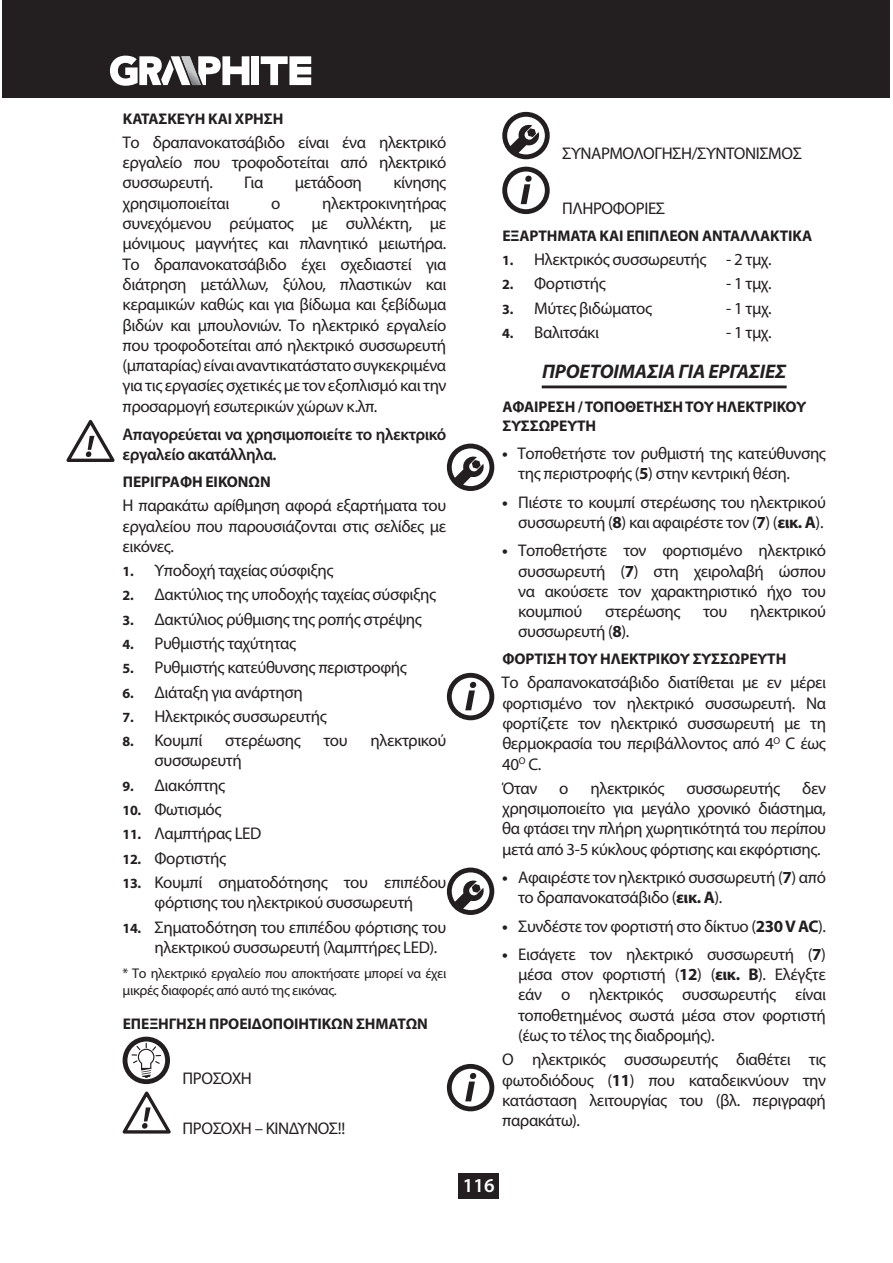
<style>
.page{position:relative;width:893px;height:1263px;background:#fff}
.page>*{position:absolute;margin:0;border:0;box-sizing:border-box;transform-origin:0 0}
.t1{font:italic 700 19.8px "Myriad Pro";letter-spacing:-.005em;color:#231f20}
.t2{font:600 19.8px "Myriad Pro";color:#fff}
.t3{font:16.95px/20.2px "Myriad Pro";letter-spacing:-.025em;color:#231f20;text-align:justify}
.t4{font:600 16.95px/20.2px "Myriad Pro";letter-spacing:-.025em;color:#231f20}
.t5{font:700 15.45px/18.6px "Myriad Pro";letter-spacing:-.005em;color:#231f20}
.t6{font:14.1px/17px "Myriad Pro";letter-spacing:-.025em;color:#231f20}
.s1{font-weight:700;font-size:14.1px}
.s2{font-weight:700}
</style>
<div class="page">
<div style="left:459px;top:1173px;width:40px;height:26px;background:#231f20"></div>
<div style="left:3px;top:0;width:887px;height:98px;background:#231f20"></div>
<svg style="left:110px;top:55px;width:202px;height:31px"></svg>
<div style="left:123px;top:1037px;width:47px;height:47px;border:5px solid #231f20;border-radius:50%"></div>
<svg style="left:131px;top:1042px;width:31px;height:36px"></svg>
<svg style="left:123px;top:1091px;width:48px;height:43px"></svg>
<svg style="left:66px;top:420px;width:49px;height:42px"></svg>
<hr style="left:542px;top:386px;width:244px;height:2px;background:#231f20">
<div style="left:502px;top:112px;width:48px;height:47px;border:5px solid #231f20;border-radius:50%"></div>
<svg style="left:510px;top:124px;width:30px;height:30px"></svg>
<svg style="left:521px;top:176px;width:11px;height:28px"></svg>
<div style="left:502px;top:167px;width:48px;height:47px;border:5px solid #231f20;border-radius:50%"></div>
<div style="left:447px;top:444px;width:47px;height:47px;border:5px solid #231f20;border-radius:50%"></div>
<svg style="left:454px;top:456px;width:30px;height:30px"></svg>
<svg style="left:465px;top:682px;width:11px;height:28px"></svg>
<div style="left:447px;top:673px;width:47px;height:47px;border:5px solid #231f20;border-radius:50%"></div>
<div style="left:447px;top:868px;width:47px;height:47px;border:5px solid #231f20;border-radius:50%"></div>
<svg style="left:454px;top:880px;width:30px;height:30px"></svg>
<svg style="left:465px;top:1073px;width:11px;height:28px"></svg>
<div style="left:447px;top:1064px;width:47px;height:47px;border:5px solid #231f20;border-radius:50%"></div>
<p class="t5" style="left:123px;top:110px;width:162px">ΚΑΤΑΣΚΕΥΗ ΚΑΙ ΧΡΗΣΗ</p>
<p class="t3" style="left:123px;top:133px;width:325px">Το δραπανοκατσάβιδο είναι ένα ηλεκτρικό εργαλείο που τροφοδοτείται από ηλεκτρικό συσσωρευτή.</p>
<p class="t3" style="left:244px;top:174px;width:21px">Για</p>
<p class="t3" style="left:295px;top:174px;width:69px">μετάδοση</p>
<p class="t3" style="left:393px;top:174px;width:55px">κίνησης</p>
<p class="t3" style="left:123px;top:194px;width:325px;text-indent:200px">ηλεκτροκινητήρας συνεχόμενου ρεύματος με συλλέκτη, με μόνιμους μαγνήτες και πλανητικό μειωτήρα.<br>Το δραπανοκατσάβιδο έχει σχεδιαστεί για διάτρηση μετάλλων, ξύλου, πλαστικών και κεραμικών καθώς και για βίδωμα και ξεβίδωμα βιδών και μπουλονιών. Το ηλεκτρικό εργαλείο που τροφοδοτείται από ηλεκτρικό συσσωρευτή (μπαταρίας) είναιαναντικατάστατοσυγκεκριμένα για τις εργασίες σχετικές με τον εξοπλισμό και την προσαρμογή εσωτερικών χώρων κ.λπ.</p>
<p class="t4" style="left:123px;top:425px;width:325px">Απαγορεύεται να χρησιμοποιείτε το ηλεκτρικό εργαλείο ακατάλληλα.</p>
<p class="t5" style="left:123px;top:473px;width:149px">ΠΕΡΙΓΡΑΦΗ ΕΙΚΟΝΩΝ</p>
<p class="t3" style="left:123px;top:496px;width:325px">Η παρακάτω αρίθμηση αφορά εξαρτήματα του εργαλείου που παρουσιάζονται στις σελίδες με εικόνες.</p>
<p class="t3" style="left:123px;top:561px;width:212px"><span class="s1">1.</span> Υποδοχή ταχείας σύσφιξης</p>
<p class="t3" style="left:123px;top:586px;width:315px"><span class="s1">2.</span> Δακτύλιος της υποδοχής ταχείας σύσφιξης</p>
<p class="t3" style="left:123px;top:610px;width:301px"><span class="s1">3.</span> Δακτύλιος ρύθμισης της ροπής στρέψης</p>
<p class="t3" style="left:123px;top:634px;width:175px"><span class="s1">4.</span> Ρυθμιστής ταχύτητας</p>
<p class="t3" style="left:123px;top:659px;width:286px"><span class="s1">5.</span> Ρυθμιστής κατεύθυνσης περιστροφής</p>
<p class="t3" style="left:123px;top:683px;width:182px"><span class="s1">6.</span> Διάταξη για ανάρτηση</p>
<p class="t3" style="left:123px;top:707px;width:206px"><span class="s1">7.</span> Ηλεκτρικός συσσωρευτής</p>
<p class="t3" style="left:123px;top:731px;width:81px"><span class="s1">8.</span> Κουμπί</p>
<p class="t3" style="left:225px;top:731px;width:77px">στερέωσης</p>
<p class="t3" style="left:324px;top:731px;width:26px">του</p>
<p class="t3" style="left:371px;top:731px;width:77px">ηλεκτρικού</p>
<p class="t3" style="left:155px;top:752px;width:89px">συσσωρευτή</p>
<p class="t3" style="left:123px;top:776px;width:104px"><span class="s1">9.</span> Διακόπτης</p>
<p class="t3" style="left:123px;top:800px;width:100px"><span class="s1">10.</span> Φωτισμός</p>
<p class="t3" style="left:123px;top:825px;width:140px"><span class="s1">11.</span> Λαμπτήρας LED</p>
<p class="t3" style="left:123px;top:849px;width:105px"><span class="s1">12.</span> Φορτιστής</p>
<p class="t3" style="left:123px;top:873px;width:325px;text-align:center"><span class="s1">13.</span> Κουμπί σηματοδότησης του επιπέδου φόρτισης του ηλεκτρικού συσσωρευτή</p>
<p class="t3" style="left:155px;top:918px;width:293px;text-indent:-32px"><span class="s1">14.</span> Σηματοδότηση του επιπέδου φόρτισης του ηλεκτρικού συσσωρευτή (λαμπτήρες LED).</p>
<p class="t6" style="left:123px;top:965px;width:325px">* Το ηλεκτρικό εργαλείο που αποκτήσατε μπορεί να έχει μικρές διαφορές από αυτό της εικόνας.</p>
<p class="t5" style="left:123px;top:1016px;width:307px">ΕΠΕΞΗΓΗΣΗ ΠΡΟΕΙΔΟΠΟΙΗΤΙΚΩΝ ΣΗΜΑΤΩΝ</p>
<p class="t3" style="left:123px;top:194px;width:108px">χρησιμοποιείται</p>
<p class="t3" style="left:271px;top:194px;width:11px">ο</p>
<p class="t3" style="left:183px;top:1069px;width:71px">ΠΡΟΣΟΧΗ</p>
<p class="t3" style="left:183px;top:1119px;width:164px">ΠΡΟΣΟΧΗ – ΚΙΝΔΥΝΟΣ!!</p>
<p class="t3" style="left:562px;top:145px;width:241px">ΣΥΝΑΡΜΟΛΟΓΗΣΗ/ΣΥΝΤΟΝΙΣΜΟΣ</p>
<p class="t3" style="left:562px;top:199px;width:104px">ΠΛΗΡΟΦΟΡΙΕΣ</p>
<p class="t5" style="left:502px;top:227px;width:311px">ΕΞΑΡΤΗΜΑΤΑ ΚΑΙ ΕΠΙΠΛΕΟΝ ΑΝΤΑΛΛΑΚΤΙΚΑ</p>
<p class="t3" style="left:502px;top:250px;width:271px"><span class="s1">1.</span> Ηλεκτρικός συσσωρευτής - 2 τμχ.</p>
<p class="t3" style="left:502px;top:275px;width:105px"><span class="s1">2.</span> Φορτιστής</p>
<p class="t3" style="left:726px;top:275px;width:47px">- 1 τμχ.</p>
<p class="t3" style="left:502px;top:299px;width:151px"><span class="s1">3.</span> Μύτες βιδώματος</p>
<p class="t3" style="left:726px;top:299px;width:47px">- 1 τμχ.</p>
<p class="t3" style="left:502px;top:323px;width:98px"><span class="s1">4.</span> Βαλιτσάκι</p>
<p class="t3" style="left:726px;top:323px;width:47px">- 1 τμχ.</p>
<p class="t1" style="left:542px;top:364px;width:246px">ΠΡΟΕΤΟΙΜΑΣΙΑ ΓΙΑ ΕΡΓΑΣΙΕΣ</p>
<p class="t5" style="left:502px;top:399px;width:305px">ΑΦΑΙΡΕΣΗ / ΤΟΠΟΘΕΤΗΣΗ ΤΟΥ ΗΛΕΚΤΡΙΚΟΥ<br>ΣΥΣΣΩΡΕΥΤΗ</p>
<p class="t3" style="left:518px;top:444px;width:309px;text-indent:-16px"><span class="s2">•</span> Τοποθετήστε τον ρυθμιστή της κατεύθυνσης της περιστροφής (<span class="s2">5</span>) στην κεντρική θέση.</p>
<p class="t3" style="left:502px;top:493px;width:325px;text-align:right"><span class="s2">•</span> Πιέστε το κουμπί στερέωσης του ηλεκτρικού συσσωρευτή (<span class="s2">8</span>) και αφαιρέστε τον (<span class="s2">7</span>) (<span class="s2">εικ. A</span>).</p>
<p class="t3" style="left:518px;top:541px;width:309px;text-indent:-16px"><span class="s2">•</span> Τοποθετήστε τον φορτισμένο ηλεκτρικό συσσωρευτή (<span class="s2">7</span>) στη χειρολαβή ώσπου να ακούσετε τον χαρακτηριστικό ήχο του κουμπιού</p>
<p class="t3" style="left:605px;top:602px;width:77px">στερέωσης</p>
<p class="t3" style="left:703px;top:602px;width:26px">του</p>
<p class="t3" style="left:750px;top:602px;width:77px">ηλεκτρικού</p>
<p class="t3" style="left:518px;top:623px;width:113px">συσσωρευτή (<span class="s2">8</span>).</p>
<p class="t5" style="left:502px;top:651px;width:285px">ΦΟΡΤΙΣΗ ΤΟΥ ΗΛΕΚΤΡΙΚΟΥ ΣΥΣΣΩΡΕΥΤΗ</p>
<p class="t3" style="left:502px;top:674px;width:326px">Το δραπανοκατσάβιδο διατίθεται με εν μέρει φορτισμένο τον ηλεκτρικό συσσωρευτή. Να φορτίζετε τον ηλεκτρικό συσσωρευτή με τη θερμοκρασία του περιβάλλοντος από 4<sup>O</sup> C έως 40<sup>O</sup> C.</p>
<p class="t3" style="left:502px;top:779px;width:37px">Όταν</p>
<p class="t3" style="left:559px;top:779px;width:11px">ο</p>
<p class="t3" style="left:590px;top:779px;width:75px">ηλεκτρικός</p>
<p class="t3" style="left:686px;top:779px;width:95px">συσσωρευτής</p>
<p class="t3" style="left:502px;top:779px;width:325px;text-indent:300px">δεν χρησιμοποιείτο για μεγάλο χρονικό διάστημα, θα φτάσει την πλήρη χωρητικότητά του περίπου μετά από 3-5 κύκλους φόρτισης και εκφόρτισης.</p>
<p class="t3" style="left:518px;top:868px;width:309px;text-indent:-16px"><span class="s2">•</span> Αφαιρέστε τον ηλεκτρικό συσσωρευτή (<span class="s2">7</span>) από το δραπανοκατσάβιδο (<span class="s2">εικ. A</span>).</p>
<p class="t3" style="left:502px;top:917px;width:325px"><span class="s2">•</span> Συνδέστε τον φορτιστή στο δίκτυο (<span class="s2">230 V AC</span>).</p>
<p class="t3" style="left:518px;top:945px;width:309px;text-indent:-16px"><span class="s2">•</span> Εισάγετε τον ηλεκτρικό συσσωρευτή (<span class="s2">7</span>) μέσα στον φορτιστή (<span class="s2">12</span>) (<span class="s2">εικ. B</span>). Ελέγξτε εάν ο ηλεκτρικός συσσωρευτής είναι τοποθετημένος σωστά μέσα στον φορτιστή (έως το τέλος της διαδρομής).</p>
<p class="t3" style="left:502px;top:1051px;width:325px">Ο ηλεκτρικός συσσωρευτής διαθέτει τις φωτοδιόδους (<span class="s2">11</span>) που καταδεικνύουν την κατάσταση λειτουργίας του (βλ. περιγραφή παρακάτω).</p>
<p class="t2" style="left:463px;top:1177px;width:33px">116</p>
</div>
